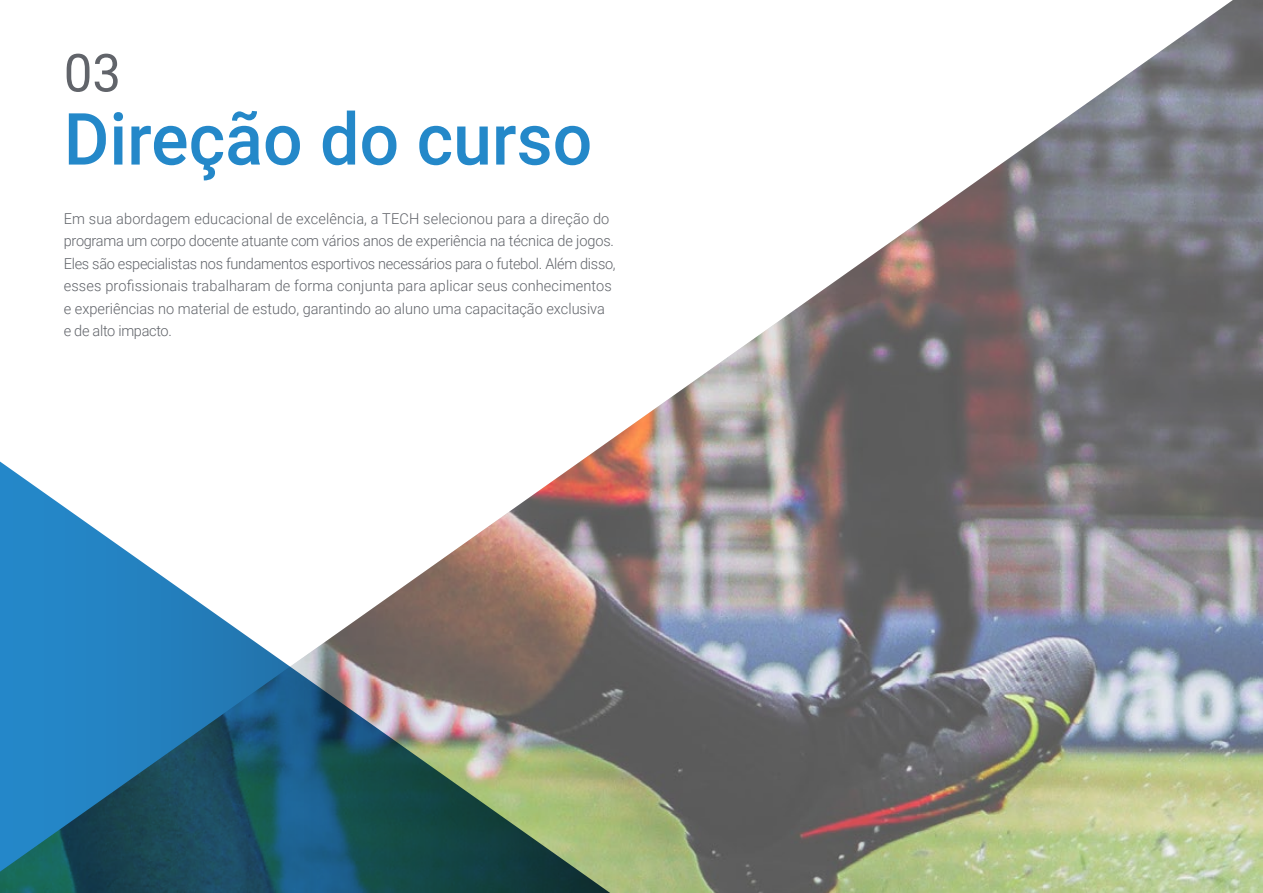
<style>
.page{position:relative;width:1263px;height:893px;background:#fff}
.page>*{position:absolute;margin:0;border:0;box-sizing:border-box;transform-origin:0 0}
.t1{font:500 72px "Roboto";color:#2488c9}
.t2{font:52.5px "Roboto";color:#61646a}
.t3{font:300 15px/22.5px "Roboto";color:#61646a}
</style>
<div class="page">
<img style="left:602px;top:0;width:661px;height:893px">
<svg style="left:0;top:446px;width:640px;height:447px"></svg>
<h2 class="t2" style="left:64px;top:36px;width:59px">03</h2>
<h1 class="t1" style="left:64px;top:89px;width:530px">Direção do curso</h1>
<p class="t3" style="left:64px;top:207px;width:553px">Em sua abordagem educacional de excelência, a TECH selecionou para a direção do programa um corpo docente atuante com vários anos de experiência na técnica de jogos.<br>Eles são especialistas nos fundamentos esportivos necessários para o futebol. Além disso, esses profissionais trabalharam de forma conjunta para aplicar seus conhecimentos e experiências no material de estudo, garantindo ao aluno uma capacitação exclusiva e de alto impacto.</p>
</div>
